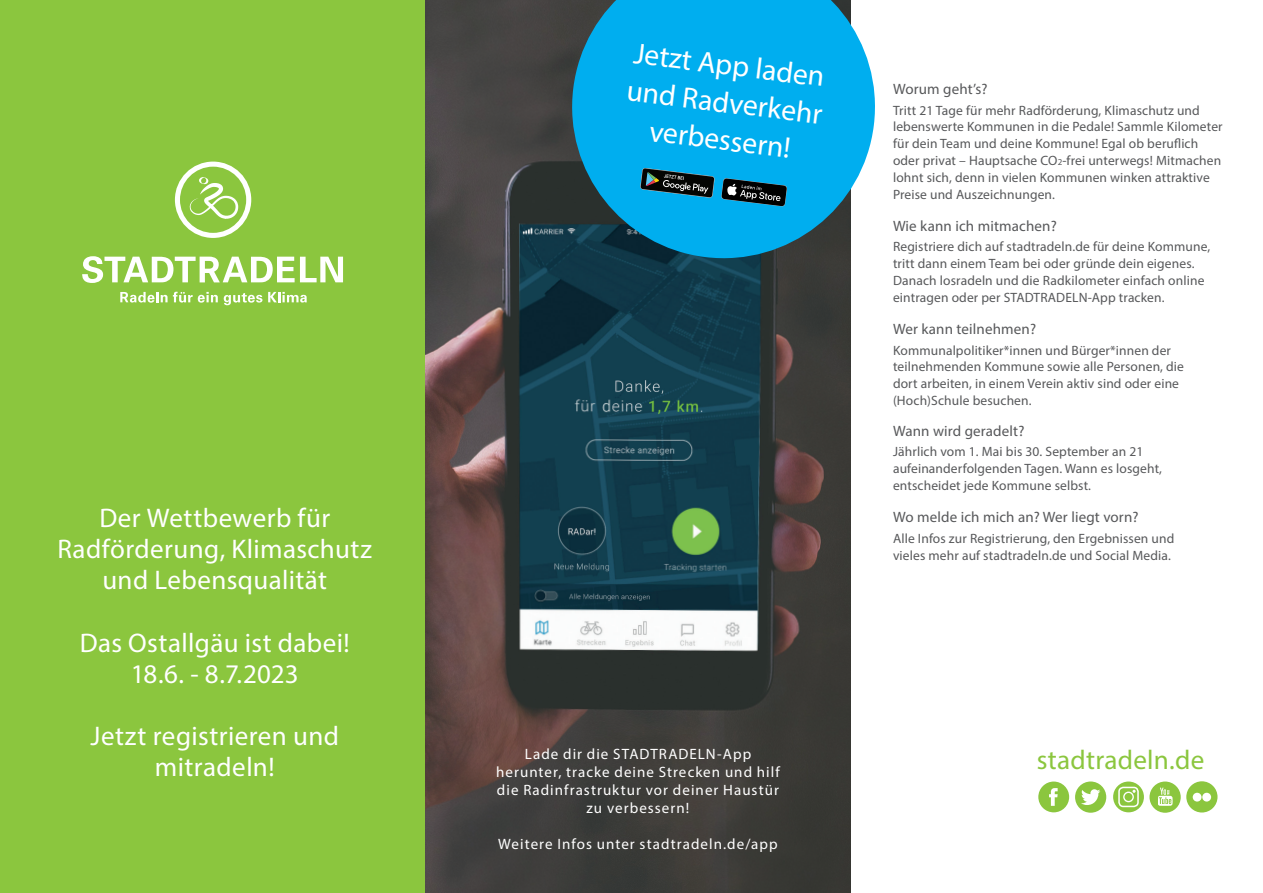
<style>
.page{position:relative;width:1263px;height:893px;background:#fff}
.page>*{position:absolute;margin:0;border:0;box-sizing:border-box;transform-origin:0 0}
.t1{font:29.7px "Myriad Pro";color:#fff}
.t2{font:27.15px "Myriad Pro";letter-spacing:.01em;color:#8bc63e}
.DB_headline_negative{font:27px/31px "Myriad Pro";letter-spacing:.015em;color:#fff;text-align:center}
.DB_headline_negative-2{font:15px/18px "Myriad Pro";letter-spacing:.07em;color:#fff}
.t3{font:15px "Myriad Pro";letter-spacing:.01em;color:#57585a}
.t4{font:13.5px/16.8px "Myriad Pro";letter-spacing:.01em;color:#57585a}
.s1{font-size:9px}
</style>
<div class="page">
<div style="left:0;top:0;width:425px;height:893px;background:#8bc63e"></div>
<svg style="left:175px;top:162px;width:76px;height:76px"></svg>
<svg style="left:82px;top:256px;width:261px;height:27px"></svg>
<svg style="left:224px;top:293px;width:38px;height:12px"></svg>
<svg style="left:268px;top:292px;width:39px;height:11px"></svg>
<svg style="left:120px;top:292px;width:98px;height:11px"></svg>
<img style="left:425px;top:0;width:425px;height:893px">
<div style="left:1038px;top:781px;width:31px;height:31px;background:#8bc63e;border-radius:50%"></div>
<svg style="left:1049px;top:788px;width:9px;height:18px"></svg>
<div style="left:1149px;top:781px;width:32px;height:32px;background:#8bc63e;border-radius:50%"></div>
<svg style="left:1158px;top:788px;width:14px;height:18px"></svg>
<svg style="left:1075px;top:781px;width:31px;height:32px"></svg>
<svg style="left:1113px;top:781px;width:31px;height:31px"></svg>
<div style="left:1118px;top:787px;width:21px;height:20px;border:2px solid #fff;border-radius:4px"></div>
<div style="left:1123px;top:792px;width:11px;height:10px;border:1px solid #fff;border-radius:50%"></div>
<div style="left:1186px;top:781px;width:31px;height:31px;background:#8bc63e;border-radius:50%"></div>
<div style="left:1193px;top:793px;width:8px;height:9px;background:#fff;border-radius:50%"></div>
<div style="left:1202px;top:793px;width:9px;height:9px;background:#fff;border-radius:50%"></div>
<svg style="left:563px;top:0;width:312px;height:267px;background:#139ccf"></svg>
<svg style="left:721px;top:178px;width:66px;height:29px;background:#1f5063"></svg>
<svg style="left:640px;top:168px;width:75px;height:30px;background:#205567"></svg>
<p class="DB_headline_negative" style="left:58px;top:502px;width:316px">Der Wettbewerb für<br>Radförderung, Klimaschutz und Lebensqualität</p>
<p class="DB_headline_negative" style="left:80px;top:626px;width:271px">Das Ostallgäu ist dabei!</p>
<p class="DB_headline_negative" style="left:131px;top:658px;width:169px">18.6. - 8.7.2023</p>
<p class="DB_headline_negative" style="left:90px;top:720px;width:250px">Jetzt registrieren und mitradeln!</p>
<p class="t1" style="left:636px;top:35px;width:193px;rotate:7deg">Jetzt App laden</p>
<p class="t1" style="left:629px;top:72px;width:198px;rotate:7deg">und Radverkehr</p>
<p class="t1" style="left:652px;top:112px;width:143px;rotate:7deg">verbessern!</p>
<p class="t3" style="left:893px;top:80px;width:96px">Worum geht’s?</p>
<p class="t4" style="left:893px;top:101px;width:331px">Tritt 21 Tage für mehr Radförderung, Klimaschutz und lebenswerte Kommunen in die Pedale! Sammle Kilometer für dein Team und deine Kommune! Egal ob beruflich oder privat – Hauptsache CO<span class="s1">2</span>-frei unterwegs! Mitmachen lohnt sich, denn in vielen Kommunen winken attraktive Preise und Auszeichnungen.</p>
<p class="t3" style="left:893px;top:217px;width:165px">Wie kann ich mitmachen?</p>
<p class="t4" style="left:893px;top:238px;width:319px">Registriere dich auf stadtradeln.de für deine Kommune, tritt dann einem Team bei oder gründe dein eigenes.<br>Danach losradeln und die Radkilometer einfach online eintragen oder per STADTRADELN-App tracken.</p>
<p class="t3" style="left:893px;top:320px;width:145px">Wer kann teilnehmen?</p>
<p class="t4" style="left:893px;top:341px;width:292px">Kommunalpolitiker*innen und Bürger*innen der teilnehmenden Kommune sowie alle Personen, die</p>
<p class="t4" style="left:893px;top:375px;width:287px">dort arbeiten, in einem Verein aktiv sind oder eine (Hoch)Schule besuchen.</p>
<p class="t3" style="left:893px;top:422px;width:133px">Wann wird geradelt?</p>
<p class="t4" style="left:893px;top:443px;width:271px">Jährlich vom 1. Mai bis 30. September an 21 aufeinanderfolgenden Tagen. Wann es losgeht, entscheidet jede Kommune selbst.</p>
<p class="t3" style="left:893px;top:508px;width:247px">Wo melde ich mich an? Wer liegt vorn?</p>
<p class="t4" style="left:893px;top:530px;width:283px">Alle Infos zur Registrierung, den Ergebnissen und</p>
<p class="t4" style="left:893px;top:546px;width:279px">vieles mehr auf stadtradeln.de und Social Media.</p>
<p class="DB_headline_negative-2" style="left:525px;top:745px;width:228px">Lade dir die STADTRADELN-App</p>
<p class="DB_headline_negative-2" style="left:496px;top:763px;width:285px">herunter, tracke deine Strecken und hilf die Radinfrastruktur vor deiner Haustür</p>
<p class="DB_headline_negative-2" style="left:586px;top:799px;width:104px">zu verbessern!</p>
<p class="DB_headline_negative-2" style="left:498px;top:835px;width:281px">Weitere Infos unter stadtradeln.de/app</p>
<p class="t2" style="left:1037px;top:743px;width:169px">stadtradeln.de</p>
</div>
